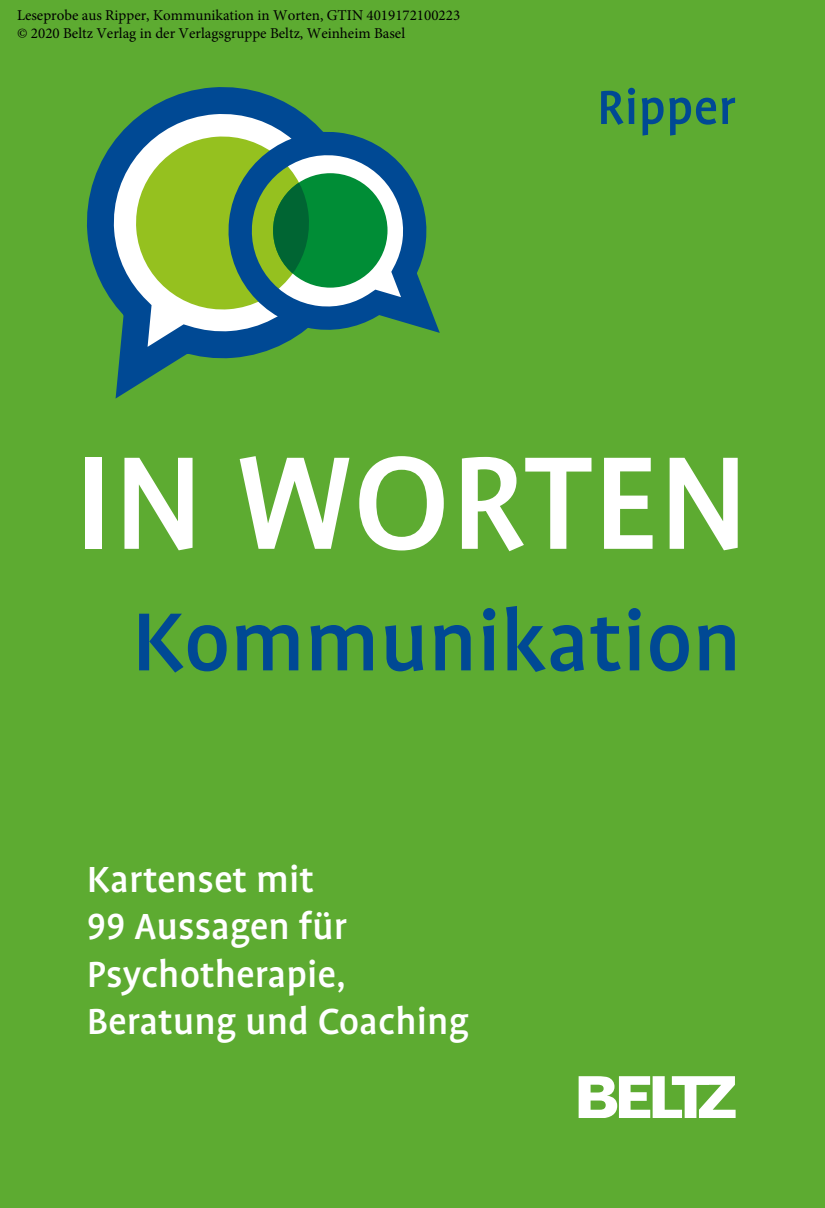
<style>
.page{position:relative;width:825px;height:1208px;background:#5dab31}
.page>*{position:absolute;margin:0;border:0;box-sizing:border-box;transform-origin:0 0}
.t1{font:500 151.2px "Profile OT";color:#fff}
.t2{font:500 94.2px "Profile OT";color:#004994}
.t3{font:500 54.6px "Profile OT";letter-spacing:.005em;color:#004994}
.t4{font:500 41.4px/47.1px "Profile OT";color:#fff}
.t5{font:15px/18px "Minion Pro";color:#000}
</style>
<div class="page">
<svg style="left:579px;top:1076px;width:156px;height:41px"></svg>
<svg style="left:87px;top:87px;width:215px;height:311px"></svg>
<svg style="left:209px;top:113px;width:231px;height:233px"></svg>
<svg style="left:133px;top:133px;width:287px;height:188px;background:#67a36e"></svg>
<p class="t5" style="left:17px;top:7px;width:445px">Leseprobe aus Ripper, Kommunikation in Worten, GTIN 4019172100223 © 2020 Beltz Verlag in der Verlagsgruppe Beltz, Weinheim Basel</p>
<h3 class="t3" style="left:597px;top:79px;width:141px">Ripper</h3>
<h1 class="t1" style="left:74px;top:423px;width:677px">IN WORTEN</h1>
<h2 class="t2" style="left:132px;top:592px;width:611px">Kommunikation</h2>
<h3 class="t4" style="left:87px;top:858px;width:383px">Kartenset mit<br>99 Aussagen für<br>Psychotherapie,<br>Beratung und Coaching</h3>
</div>
